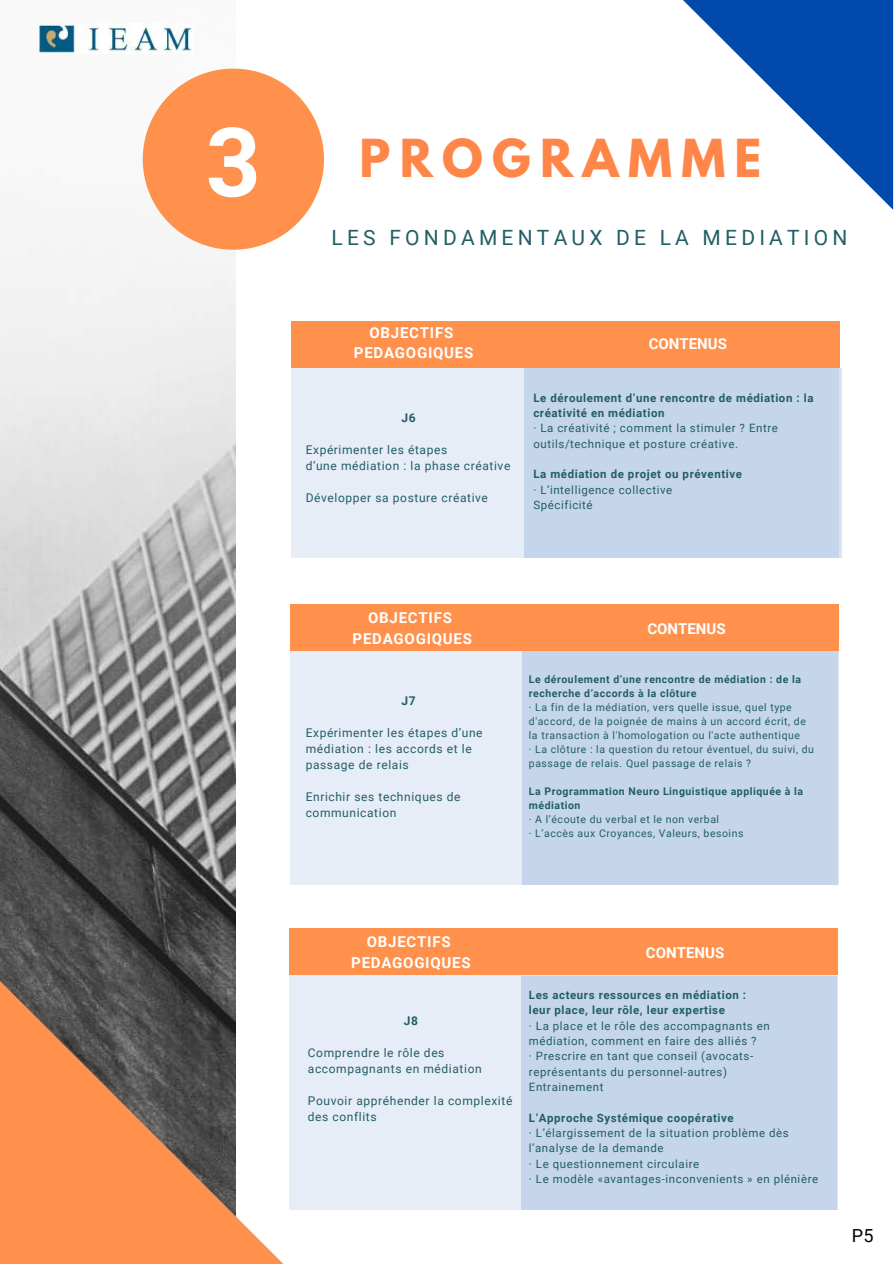
<style>
.page{position:relative;width:894px;height:1264px;background:#fff}
.page>*{position:absolute;margin:0;border:0;box-sizing:border-box;transform-origin:0 0}
.t1{font:700 96.15px "Roboto";color:#fff}
.t2{font:700 46.35px "League Spartan";letter-spacing:.2em;color:#ff8649}
.t3{font:21px "Roboto";letter-spacing:.2em;color:#225e64}
.t4{font:18px "Roboto";color:#000}
.t5{font:700 15px/20.2px "Roboto";letter-spacing:.05em;color:#fff;text-align:center}
.t6{font:700 15px "Roboto";color:#fff}
.t7{font:12px/16px "Roboto";letter-spacing:.05em;color:#225e64}
.t8{font:700 12px "Roboto";color:#225e64}
.t9{font:11.55px/15.3px "Roboto";letter-spacing:.05em;color:#225e64}
.t10{font:700 11.55px/15.3px "Roboto";letter-spacing:.05em;color:#225e64}
.t11{font:10.5px/14px "Roboto";letter-spacing:.05em;color:#225e64}
.t12{font:700 10.5px/14px "Roboto";letter-spacing:.05em;color:#225e64}
</style>
<div class="page">
<div style="left:290px;top:649px;width:547px;height:236px;background:#e7edf7"></div>
<div style="left:522px;top:651px;width:316px;height:234px;background:#c5d5ec"></div>
<img style="left:0;top:53px;width:235px;height:754px">
<svg style="left:143px;top:69px;width:181px;height:181px"></svg>
<div style="left:291px;top:321px;width:548px;height:46px;background:#ff914d"></div>
<div style="left:290px;top:604px;width:549px;height:47px;background:#ff914d"></div>
<svg style="left:683px;top:0;width:209px;height:209px"></svg>
<div style="left:292px;top:368px;width:546px;height:189px;background:#e7edf7"></div>
<div style="left:524px;top:368px;width:317px;height:189px;background:#c5d5ec"></div>
<div style="left:521px;top:976px;width:316px;height:234px;background:#c5d5ec"></div>
<div style="left:289px;top:928px;width:548px;height:46px;background:#ff914d"></div>
<svg style="left:0;top:807px;width:559px;height:456px"></svg>
<img style="left:38px;top:23px;width:154px;height:30px">
<h1 class="t1" style="left:206px;top:107px;width:57px">3</h1>
<h2 class="t2" style="left:359px;top:135px;width:403px">PROGRAMME</h2>
<h3 class="t3" style="left:331px;top:225px;width:517px">LES FONDAMENTAUX DE LA MEDIATION</h3>
<p class="t5" style="left:354px;top:323px;width:121px">OBJECTIFS<br>PEDAGOGIQUES</p>
<p class="t8" style="left:401px;top:410px;width:16px">J6</p>
<p class="t7" style="left:305px;top:441px;width:206px">Expérimenter les étapes<br>d’une médiation : la phase créative</p>
<p class="t7" style="left:305px;top:489px;width:184px">Développer sa posture créative</p>
<p class="t6" style="left:648px;top:334px;width:80px">CONTENUS</p>
<p class="t10" style="left:533px;top:390px;width:281px">Le déroulement d’une rencontre de médiation : la créativité en médiation</p>
<p class="t9" style="left:533px;top:420px;width:246px">· La créativité ; comment la stimuler ? Entre outils/technique et posture créative.</p>
<p class="t10" style="left:533px;top:466px;width:210px">La médiation de projet ou préventive</p>
<p class="t9" style="left:533px;top:482px;width:140px">· L’intelligence collective<br>Spécificité</p>
<p class="t5" style="left:352px;top:608px;width:121px">OBJECTIFS<br>PEDAGOGIQUES</p>
<p class="t8" style="left:401px;top:694px;width:16px">J7</p>
<p class="t7" style="left:305px;top:725px;width:178px">Expérimenter les étapes d’une médiation : les accords et le passage de relais</p>
<p class="t7" style="left:305px;top:789px;width:156px">Enrichir ses techniques de communication</p>
<p class="t6" style="left:647px;top:619px;width:80px">CONTENUS</p>
<p class="t12" style="left:528px;top:672px;width:273px">Le déroulement d’une rencontre de médiation : de la recherche d’accords à la clôture</p>
<p class="t11" style="left:528px;top:700px;width:286px">· La fin de la médiation, vers quelle issue, quel type d'accord, de la poignée de mains à un accord écrit, de la transaction à l'homologation ou l'acte authentique<br>· La clôture : la question du retour éventuel, du suivi, du passage de relais. Quel passage de relais ?</p>
<p class="t12" style="left:528px;top:784px;width:276px">La Programmation Neuro Linguistique appliquée à la médiation</p>
<p class="t11" style="left:528px;top:812px;width:216px">· A l’écoute du verbal et le non verbal<br>· L’accès aux Croyances, Valeurs, besoins</p>
<p class="t5" style="left:351px;top:932px;width:121px">OBJECTIFS<br>PEDAGOGIQUES</p>
<p class="t8" style="left:403px;top:1013px;width:16px">J8</p>
<p class="t7" style="left:308px;top:1044px;width:175px">Comprendre le rôle des accompagnants en médiation</p>
<p class="t7" style="left:308px;top:1092px;width:206px">Pouvoir appréhender la complexité des conflits</p>
<p class="t6" style="left:645px;top:943px;width:80px">CONTENUS</p>
<p class="t10" style="left:528px;top:987px;width:219px">Les acteurs ressources en médiation : leur place, leur rôle, leur expertise</p>
<p class="t9" style="left:528px;top:1018px;width:242px">· La place et le rôle des accompagnants en médiation, comment en faire des alliés ?<br>· Prescrire en tant que conseil (avocats&shy;représentants du personnel-autres)<br>Entrainement</p>
<p class="t10" style="left:528px;top:1109px;width:206px">L’Approche Systémique coopérative</p>
<p class="t9" style="left:528px;top:1125px;width:291px">· L’élargissement de la situation problème dès l’analyse de la demande<br>· Le questionnement circulaire<br>· Le modèle «avantages-inconvenients » en plénière</p>
<h3 class="t4" style="left:851px;top:1225px;width:23px">P5</h3>
</div>
